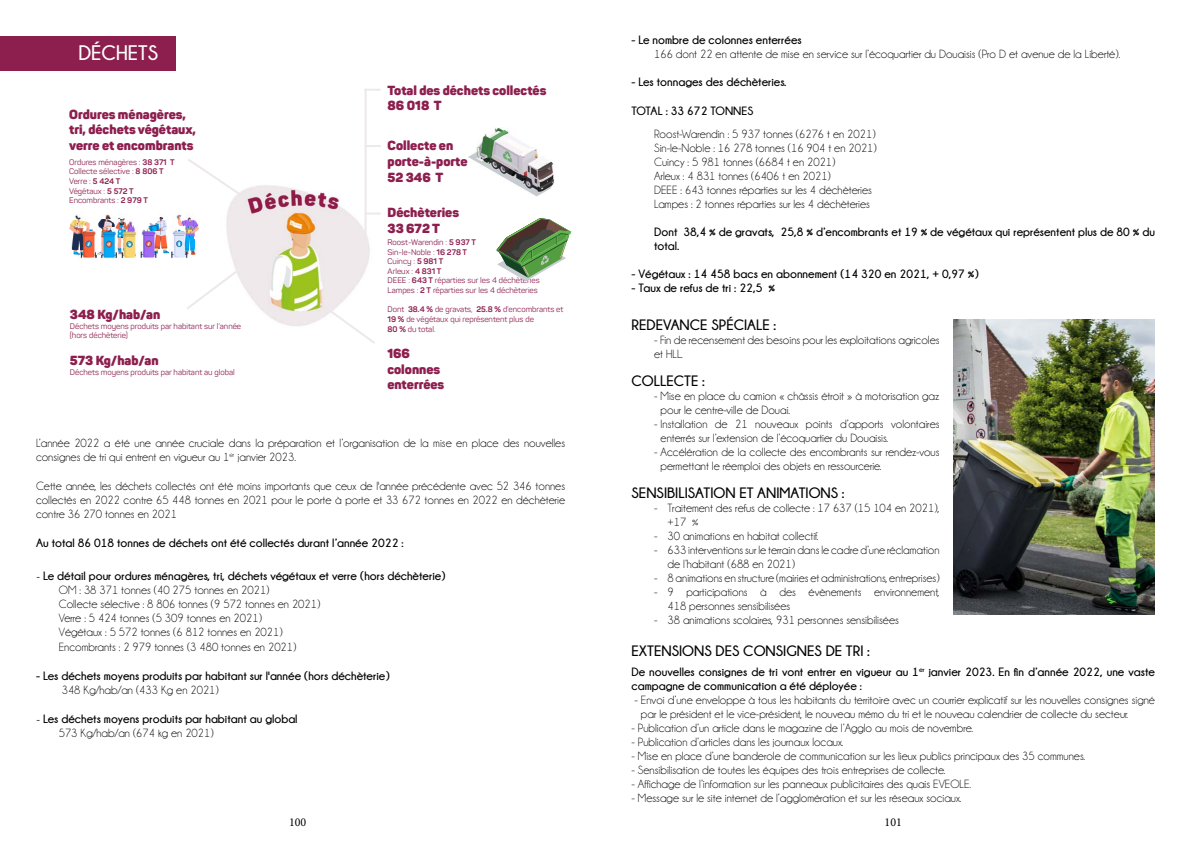
<style>
.page{position:relative;width:1191px;height:842px;background:#fff}
.page>*{position:absolute;margin:0;border:0;box-sizing:border-box;transform-origin:0 0}
.t1{font:700 21px "Champagne&Limousines";color:#fff}
.t2{font:700 15px "Champagne&Limousines";color:#000}
.t3{font:900 13px/15.6px "Panton";color:#8d1f4f}
.t4{font:12px/14px "Champagne&Limousines";color:#000}
.t5{font:700 12px/14px "Champagne&Limousines";color:#000}
.t6{font:12px "Minion Pro";color:#000}
.t7{font:8px/9.6px "Panton";color:#8d1f4f}
.s1{font-weight:700}
.s2{font-family:"Minion Pro"}
.s3{font-family:"Minion Pro";font-weight:400}
.s4{font-weight:400}
</style>
<div class="page">
<div style="left:0;top:36px;width:176px;height:34px;background:#8d1f4f"></div>
<img style="left:69px;top:88px;width:312px;height:238px">
<img style="left:468px;top:127px;width:86px;height:70px">
<img style="left:79px;top:230px;width:18px;height:29px">
<img style="left:101px;top:226px;width:36px;height:33px">
<img style="left:137px;top:250px;width:22px;height:9px">
<img style="left:168px;top:250px;width:22px;height:9px">
<img style="left:70px;top:218px;width:9px;height:37px">
<svg style="left:97px;top:246px;width:4px;height:9px"></svg>
<img style="left:159px;top:218px;width:9px;height:37px">
<svg style="left:190px;top:250px;width:9px;height:5px"></svg>
<img style="left:141px;top:230px;width:18px;height:21px">
<img style="left:172px;top:230px;width:23px;height:21px">
<img style="left:195px;top:218px;width:4px;height:21px">
<img style="left:110px;top:218px;width:23px;height:8px">
<svg style="left:74px;top:214px;width:36px;height:16px"></svg>
<svg style="left:119px;top:214px;width:9px;height:4px"></svg>
<svg style="left:146px;top:214px;width:18px;height:16px"></svg>
<svg style="left:172px;top:214px;width:23px;height:16px"></svg>
<hr style="left:364px;top:89px;width:2px;height:152px;background:#ede8ea">
<svg style="left:185px;top:157px;width:60px;height:41px"></svg>
<svg style="left:317px;top:301px;width:60px;height:43px"></svg>
<svg style="left:366px;top:213px;width:14px;height:2px"></svg>
<svg style="left:496px;top:218px;width:75px;height:63px"></svg>
<svg style="left:184px;top:269px;width:55px;height:42px"></svg>
<img style="left:953px;top:319px;width:201px;height:296px">
<svg style="left:366px;top:89px;width:14px;height:2px"></svg>
<svg style="left:366px;top:145px;width:15px;height:2px"></svg>
<h1 class="t1" style="left:78px;top:41px;width:81px">DÉCHETS</h1>
<p class="t3" style="left:69px;top:106px;width:128px">Ordures ménagères, tri, déchets végétaux, verre et encombrants</p>
<p class="t7" style="left:69px;top:157px;width:107px">Ordures ménagères : <span class="s1">38 371 T<br></span>Collecte sélective : <span class="s1">8 806 T<br></span>Verre : <span class="s1">5 424 T<br></span>Végétaux : <span class="s1">5 572 T<br></span>Encombrants : <span class="s1">2 979 T</span></p>
<p class="t3" style="left:70px;top:306px;width:92px">348 Kg/hab/an</p>
<p class="t7" style="left:70px;top:321px;width:173px">Déchets moyens produits par habitant sur l’année (hors déchèterie)</p>
<p class="t3" style="left:70px;top:352px;width:90px">573 Kg/hab/an</p>
<p class="t7" style="left:70px;top:367px;width:166px">Déchets moyens produits par habitant au global</p>
<p class="t3" style="left:387px;top:82px;width:160px">Total des déchets collectés<br>86 018 T</p>
<p class="t3" style="left:387px;top:138px;width:82px">Collecte en porte-à-porte<br>52 346 T</p>
<p class="t3" style="left:387px;top:205px;width:73px">Déchèteries<br>33 672 T</p>
<p class="t7" style="left:387px;top:237px;width:154px">Roost-Warendin : <span class="s1">5 937 T<br></span>Sin-le-Noble : <span class="s1">16 278 T<br></span>Cuincy : <span class="s1">5 981 T<br></span>Arleux : <span class="s1">4 831 T<br></span>DEEE : <span class="s1">643 T</span> réparties sur les 4 déchèteries<br>Lampes : <span class="s1">2 T</span> réparties sur les 4 déchèteries</p>
<p class="t7" style="left:387px;top:305px;width:177px">Dont <span class="s1">38.4 %</span> de gravats, <span class="s1">25.8 %</span> d’encombrants et<br><span class="s1">19 %</span> de végétaux qui représentent plus de<br><span class="s1">80 %</span> du total.</p>
<p class="t3" style="left:387px;top:345px;width:59px">166 colonnes enterrées</p>
<p class="t4" style="left:36px;top:436px;width:530px">L’année 2022 a été une année cruciale dans la préparation et l’organisation de la mise en place des nouvelles consignes de tri qui entrent en vigueur au 1<sup>er</sup> janvier 2023.</p>
<p class="t4" style="left:36px;top:479px;width:530px;text-align:justify">Cette année, les déchets collectés ont été moins importants que ceux de l'année précédente avec 52 346 tonnes collectés en 2022 contre 65 448 tonnes en 2021 pour le porte à porte et 33 672 tonnes en 2022 en déchèterie contre 36 270 tonnes en 2021</p>
<p class="t5" style="left:36px;top:536px;width:369px">Au total 86 018 tonnes de déchets ont été collectés durant l’année 2022 :</p>
<p class="t4" style="left:59px;top:569px;width:388px;text-indent:-23px"><span class="s2">-</span> <span class="s1">Le détail pour ordures ménagères, tri, déchets végétaux et verre (hors déchèterie)<br></span>OM : 38 371 tonnes (40 275 tonnes en 2021)<br>Collecte sélective : 8 806 tonnes (9 572 tonnes en 2021)<br>Verre : 5 424 tonnes (5 309 tonnes en 2021)<br>Végétaux : 5 572 tonnes (6 812 tonnes en 2021)<br>Encombrants : 2 979 tonnes (3 480 tonnes en 2021)</p>
<p class="t5" style="left:36px;top:668px;width:355px">- Les déchets moyens produits par habitant sur l'année (hors déchèterie)</p>
<p class="t4" style="left:62px;top:683px;width:158px">348 Kg/hab/an (433 Kg en 2021)</p>
<p class="t5" style="left:59px;top:711px;width:240px;text-indent:-23px"><span class="s3">-</span> Les déchets moyens produits par habitant au global<br><span class="s4">573 Kg/hab/an (674 kg en 2021)</span></p>
<p class="t6" style="left:289px;top:814px;width:19px">100</p>
<p class="t5" style="left:631px;top:33px;width:172px">- Le nombre de colonnes enterrées</p>
<p class="t4" style="left:654px;top:48px;width:467px">166 dont 22 en attente de mise en service sur l’écoquartier du Douaisis (Pro D et avenue de la Liberté).</p>
<p class="t5" style="left:631px;top:75px;width:156px">- Les tonnages des déchèteries.</p>
<p class="t5" style="left:631px;top:103px;width:123px">TOTAL : 33 672 TONNES</p>
<p class="t4" style="left:654px;top:127px;width:224px">Roost-Warendin : 5 937 tonnes (6276 t en 2021)<br>Sin-le-Noble : 16 278 tonnes (16 904 t en 2021)<br>Cuincy : 5 981 tonnes (6684 t en 2021)<br>Arleux : 4 831 tonnes (6406 t en 2021)<br>DEEE : 643 tonnes réparties sur les 4 déchèteries Lampes : 2 tonnes réparties sur les 4 déchèteries</p>
<p class="t5" style="left:654px;top:225px;width:502px">Dont 38,4 % de gravats, 25,8 % d’encombrants et 19 % de végétaux qui représentent plus de 80 % du total.</p>
<p class="t5" style="left:631px;top:267px;width:349px">- Végétaux : 14 458 bacs en abonnement (14 320 en 2021, + 0,97 %)</p>
<p class="t5" style="left:631px;top:281px;width:145px">- Taux de refus de tri : 22,5 %</p>
<p class="t2" style="left:631px;top:316px;width:146px">REDEVANCE SPÉCIALE :</p>
<p class="t4" style="left:654px;top:333px;width:287px">- Fin de recensement des besoins pour les exploitations agricoles et HLL.</p>
<p class="t2" style="left:631px;top:372px;width:75px">COLLECTE :</p>
<p class="t4" style="left:660px;top:389px;width:280px;text-indent:-6px">- Mise en place du camion « châssis étroit » à motorisation gaz pour le centre-ville de Douai.</p>
<p class="t4" style="left:660px;top:417px;width:280px;text-indent:-6px">- Installation de 21 nouveaux points d’apports volontaires enterrés sur l’extension de l’écoquartier du Douaisis.</p>
<p class="t4" style="left:660px;top:445px;width:280px;text-indent:-6px">- Accélération de la collecte des encombrants sur rendez-vous permettant le réemploi des objets en ressourcerie.</p>
<p class="t2" style="left:631px;top:484px;width:215px">SENSIBILISATION ET ANIMATIONS :</p>
<p class="t4" style="left:667px;top:501px;width:273px;text-indent:-13px">- Traitement des refus de collecte : 17 637 (15 104 en 2021), +17 %</p>
<p class="t4" style="left:654px;top:529px;width:166px">- 30 animations en habitat collectif.</p>
<p class="t4" style="left:667px;top:543px;width:273px;text-indent:-13px">- 633 interventions sur le terrain dans le cadre d’une réclamation de l’habitant (688 en 2021)</p>
<p class="t4" style="left:654px;top:571px;width:287px">- 8 animations en structure (mairies et administrations, entreprises)</p>
<p class="t4" style="left:667px;top:585px;width:273px;text-indent:-13px">- 9 participations à des évènements environnement,<br>418 personnes sensibilisées</p>
<p class="t4" style="left:654px;top:613px;width:246px">- 38 animations scolaires, 931 personnes sensibilisées</p>
<p class="t2" style="left:631px;top:643px;width:240px">EXTENSIONS DES CONSIGNES DE TRI :</p>
<p class="t5" style="left:631px;top:664px;width:525px">De nouvelles consignes de tri vont entrer en vigueur au 1<sup>er</sup> janvier 2023. En fin d’année 2022, une vaste campagne de communication a été déployée :</p>
<p class="t4" style="left:641px;top:693px;width:515px;text-indent:-6px">- Envoi d’une enveloppe à tous les habitants du territoire avec un courrier explicatif sur les nouvelles consignes signé par le président et le vice-président, le nouveau mémo du tri et le nouveau calendrier de collecte du secteur.</p>
<p class="t4" style="left:631px;top:721px;width:343px">- Publication d’un article dans le magazine de l’Agglo au mois de novembre.</p>
<p class="t4" style="left:631px;top:735px;width:213px">- Publication d’articles dans les journaux locaux.</p>
<p class="t4" style="left:631px;top:749px;width:455px">- Mise en place d’une banderole de communication sur les lieux publics principaux des 35 communes.</p>
<p class="t4" style="left:631px;top:763px;width:315px">- Sensibilisation de toutes les équipes des trois entreprises de collecte.</p>
<p class="t4" style="left:631px;top:777px;width:341px">- Affichage de l’information sur les panneaux publicitaires des quais EVEOLE.</p>
<p class="t4" style="left:631px;top:791px;width:331px">- Message sur le site internet de l’agglomération et sur les réseaux sociaux.</p>
<p class="t6" style="left:884px;top:814px;width:19px">101</p>
</div>
